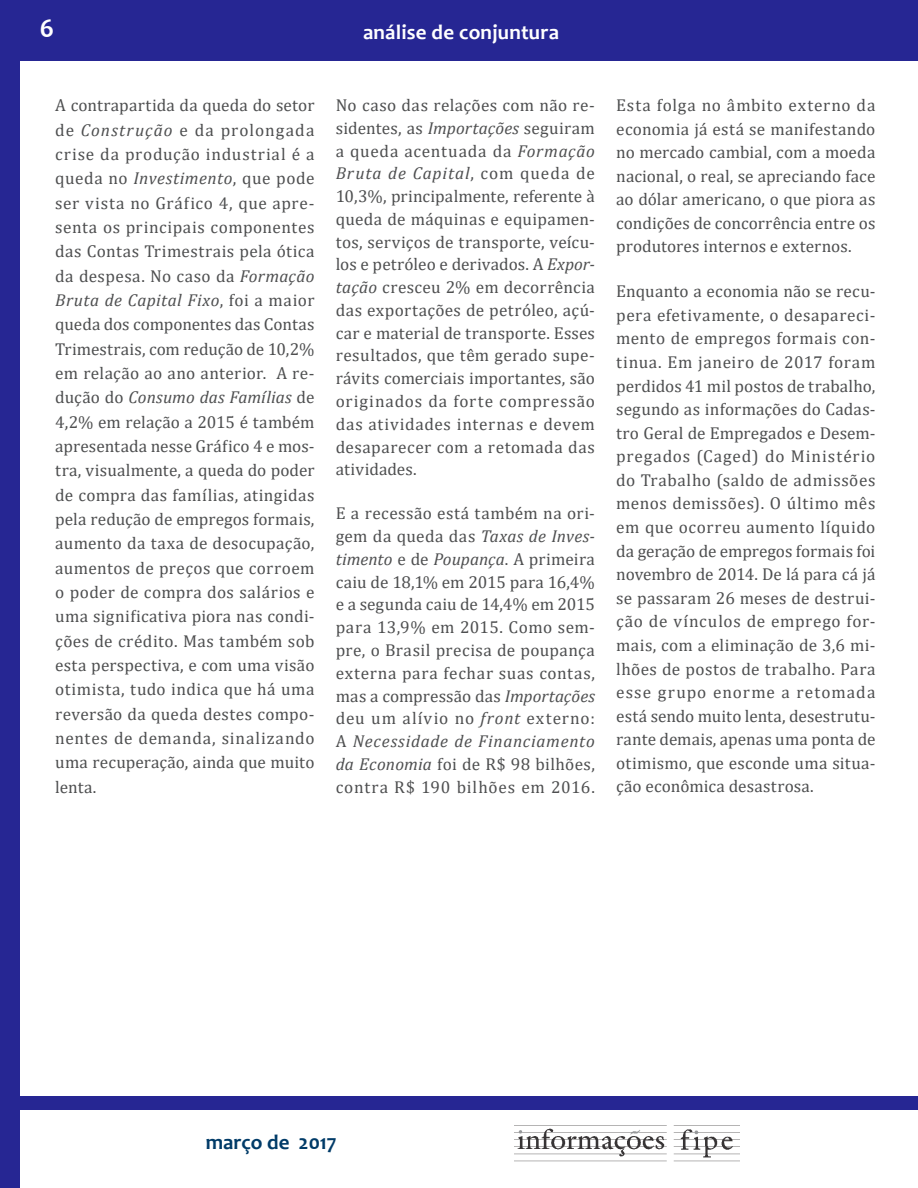
<style>
.page{position:relative;width:918px;height:1188px;background:#fff}
.page>*{position:absolute;margin:0;border:0;box-sizing:border-box;transform-origin:0 0}
.t1{font:700 27px "Candara";color:#fff}
.t2{font:700 21px "Candara";letter-spacing:.01em;color:#fff}
.t3{font:700 21px "Candara";color:#003b68}
.t4{font:17.25px/24.3px "Cambria";letter-spacing:.015em;color:#4e4f50;text-align:justify}
.s1{font-style:italic}
</style>
<div class="page">
<div style="left:0;top:0;width:20px;height:1188px;background:#262693"></div>
<div style="left:0;top:0;width:918px;height:61px;background:#262693"></div>
<div style="left:15px;top:1097px;width:903px;height:13px;background:#262693"></div>
<img style="left:514px;top:1125px;width:225px;height:37px">
<h1 class="t1" style="left:40px;top:12px;width:16px">6</h1>
<p class="t2" style="left:363px;top:19px;width:198px">análise de conjuntura</p>
<p class="t4" style="left:55px;top:93px;width:261px">A contrapartida da queda do setor de <span class="s1">Construção</span> e da prolongada crise da produção industrial é a queda no <span class="s1">Investimento</span>, que pode ser vista no Gráfico 4, que apre&shy;senta os principais componentes das Contas Trimestrais pela ótica da despesa. No caso da <span class="s1">Formação Bruta de Capital Fixo</span>, foi a maior queda dos componentes das Contas Trimestrais, com redução de 10,2% em relação ao ano anterior. A re&shy;dução do <span class="s1">Consumo das Famílias</span> de 4,2% em relação a 2015 é também apresentada nesse Gráfico 4 e mos&shy;tra, visualmente, a queda do poder de compra das famílias, atingidas pela redução de empregos formais, aumento da taxa de desocupação, aumentos de preços que corroem o poder de compra dos salários e uma significativa piora nas condi&shy;ções de crédito. Mas também sob esta perspectiva, e com uma visão otimista, tudo indica que há uma reversão da queda destes compo&shy;nentes de demanda, sinalizando uma recuperação, ainda que muito lenta.</p>
<p class="t4" style="left:336px;top:94px;width:261px;line-height:22.8px">No caso das relações com não re&shy;sidentes, as <span class="s1">Importações</span> seguiram a queda acentuada da <span class="s1">Formação Bruta de Capital</span>, com queda de 10,3%, principalmente, referente à queda de máquinas e equipamen&shy;tos, serviços de transporte, veícu&shy;los e petróleo e derivados. A <span class="s1">Expor&shy;tação</span> cresceu 2% em decorrência das exportações de petróleo, açú&shy;car e material de transporte. Esses resultados, que têm gerado supe&shy;rávits comerciais importantes, são originados da forte compressão das atividades internas e devem desaparecer com a retomada das atividades.</p>
<p class="t4" style="left:336px;top:502px;width:261px;line-height:22.8px">E a recessão está também na ori&shy;gem da queda das <span class="s1">Taxas de Inves&shy;timento</span> e de <span class="s1">Poupança</span>. A primeira caiu de 18,1% em 2015 para 16,4% e a segunda caiu de 14,4% em 2015 para 13,9% em 2015. Como sem&shy;pre, o Brasil precisa de poupança externa para fechar suas contas, mas a compressão das <span class="s1">Importações </span>deu um alívio no <span class="s1">front</span> externo:<br>A <span class="s1">Necessidade de Financiamento da Economia</span> foi de R$ 98 bilhões, contra R$ 190 bilhões em 2016.</p>
<p class="t4" style="left:616px;top:93px;width:261px;line-height:23.5px">Esta folga no âmbito externo da economia já está se manifestando no mercado cambial, com a moeda nacional, o real, se apreciando face ao dólar americano, o que piora as condições de concorrência entre os produtores internos e externos.</p>
<p class="t4" style="left:616px;top:280px;width:261px;line-height:23.5px">Enquanto a economia não se recu&shy;pera efetivamente, o desapareci&shy;mento de empregos formais con&shy;tinua. Em janeiro de 2017 foram perdidos 41 mil postos de trabalho, segundo as informações do Cadas&shy;tro Geral de Empregados e Desem&shy;pregados (Caged) do Ministério do Trabalho (saldo de admissões menos demissões). O último mês em que ocorreu aumento líquido da geração de empregos formais foi novembro de 2014. De lá para cá já se passaram 26 meses de destrui&shy;ção de vínculos de emprego for&shy;mais, com a eliminação de 3,6 mi&shy;lhões de postos de trabalho. Para esse grupo enorme a retomada está sendo muito lenta, desestrutu&shy;rante demais, apenas uma ponta de otimismo, que esconde uma situa&shy;ção econômica desastrosa.</p>
<p class="t3" style="left:206px;top:1129px;width:132px">março de 2017</p>
</div>
